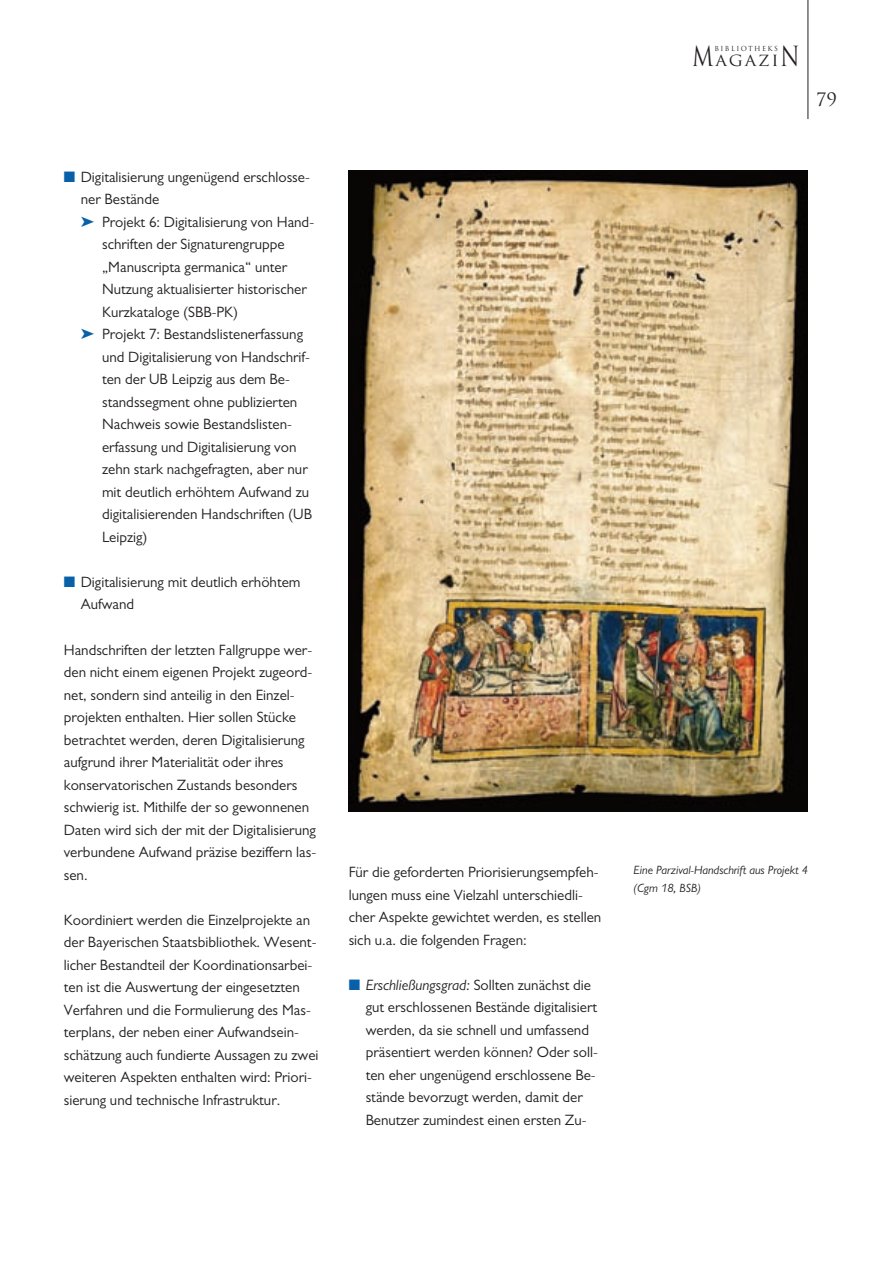
<style>
.page{position:relative;width:893px;height:1263px;background:#fff}
.page>*{position:absolute;margin:0;border:0;box-sizing:border-box;transform-origin:0 0}
.t1{font:18px "Trajan";color:#231f20}
.t2{font:15px/22.5px "Gill SBB";color:#231f20}
.t3{font:15px "Trajan";letter-spacing:.105em;color:#231f20;scale:1.1 1}
.t4{font:italic 12px/18px "Gill SBB";color:#231f20}
.t5{font:6.75px "Trajan";letter-spacing:.21em;color:#231f20}
.s1{color:#0760a8}
.s2{font-style:italic}
.s3{font-size:27px}
</style>
<div class="page">
<hr style="left:807px;top:0;width:1px;height:119px;background:#231f20">
<img style="left:349px;top:170px;width:459px;height:641px">
<p class="t2" style="left:64px;top:167px;width:248px"><span class="s1">■</span> Digitalisierung ungenügend erschlosse-</p>
<p class="t2" style="left:81px;top:190px;width:80px">ner Bestände</p>
<p class="t2" style="left:81px;top:212px;width:235px"><span class="s1">➤</span> Projekt 6: Digitalisierung von Hand-</p>
<p class="t2" style="left:102px;top:235px;width:184px">schriften der Signaturengruppe</p>
<p class="t2" style="left:102px;top:257px;width:187px">„Manuscripta germanica“ unter</p>
<p class="t2" style="left:102px;top:280px;width:206px">Nutzung aktualisierter historischer</p>
<p class="t2" style="left:102px;top:302px;width:138px">Kurzkataloge (SBB-PK)</p>
<p class="t2" style="left:81px;top:325px;width:224px"><span class="s1">➤</span> Projekt 7: Bestandslistenerfassung</p>
<p class="t2" style="left:102px;top:347px;width:209px">und Digitalisierung von Handschrif-</p>
<p class="t2" style="left:102px;top:370px;width:189px">ten der UB Leipzig aus dem Be-</p>
<p class="t2" style="left:102px;top:392px;width:197px">standssegment ohne publizierten</p>
<p class="t2" style="left:102px;top:415px;width:191px">Nachweis sowie Bestandslisten-</p>
<p class="t2" style="left:102px;top:437px;width:196px">erfassung und Digitalisierung von</p>
<p class="t2" style="left:102px;top:460px;width:207px">zehn stark nachgefragten, aber nur</p>
<p class="t2" style="left:102px;top:482px;width:209px">mit deutlich erhöhtem Aufwand zu</p>
<p class="t2" style="left:102px;top:505px;width:211px">digitalisierenden Handschriften (UB</p>
<p class="t2" style="left:102px;top:527px;width:47px">Leipzig)</p>
<p class="t2" style="left:81px;top:572px;width:221px;text-indent:-17px"><span class="s1">■</span> Digitalisierung mit deutlich erhöhtem<br>Aufwand</p>
<p class="t2" style="left:64px;top:640px;width:254px">Handschriften der letzten Fallgruppe wer&shy;den nicht einem eigenen Projekt zugeord&shy;net, sondern sind anteilig in den Einzel - projekten enthalten. Hier sollen Stücke betrachtet werden, deren Digitalisierung aufgrund ihrer Materialität oder ihres konservatorischen Zustands besonders schwierig ist. Mithilfe der so gewonnenen Daten wird sich der mit der Digitalisierung verbundene Aufwand präzise beziffern las&shy;sen.</p>
<p class="t2" style="left:64px;top:910px;width:256px">Koordiniert werden die Einzelprojekte an der Bayerischen Staatsbibliothek. Wesent&shy;licher Bestandteil der Koordinationsarbei&shy;ten ist die Auswertung der eingesetzten Verfahren und die Formulierung des Mas&shy;terplans, der neben einer Aufwandsein&shy;schätzung auch fundierte Aussagen zu zwei weiteren Aspekten enthalten wird: Priori&shy;sierung und technische Infrastruktur.</p>
<p class="t2" style="left:349px;top:863px;width:254px">Für die geforderten Priorisierungsempfeh&shy;lungen muss eine Vielzahl unterschiedli&shy;cher Aspekte gewichtet werden, es stellen sich u.a. die folgenden Fragen:</p>
<p class="t2" style="left:366px;top:975px;width:234px;text-indent:-17px"><span class="s1">■</span> <span class="s2">Erschließungsgrad:</span> Sollten zunächst die gut erschlossenen Bestände digitalisiert werden, da sie schnell und umfassend präsentiert werden können? Oder soll&shy;ten eher ungenügend erschlossene Be - stände bevorzugt werden, damit der Benutzer zumindest einen ersten Zu -</p>
<p class="t3" style="left:692px;top:52px;width:99px"><span class="s3">M</span>AGAZI<span class="s3">N</span></p>
<p class="t5" style="left:714px;top:45px;width:65px">BIBLIOTHEKS</p>
<p class="t1" style="left:816px;top:89px;width:22px">79</p>
<p class="t4" style="left:634px;top:862px;width:176px">Eine Parzival-Handschrift aus Projekt 4 (Cgm 18, BSB)</p>
</div>
